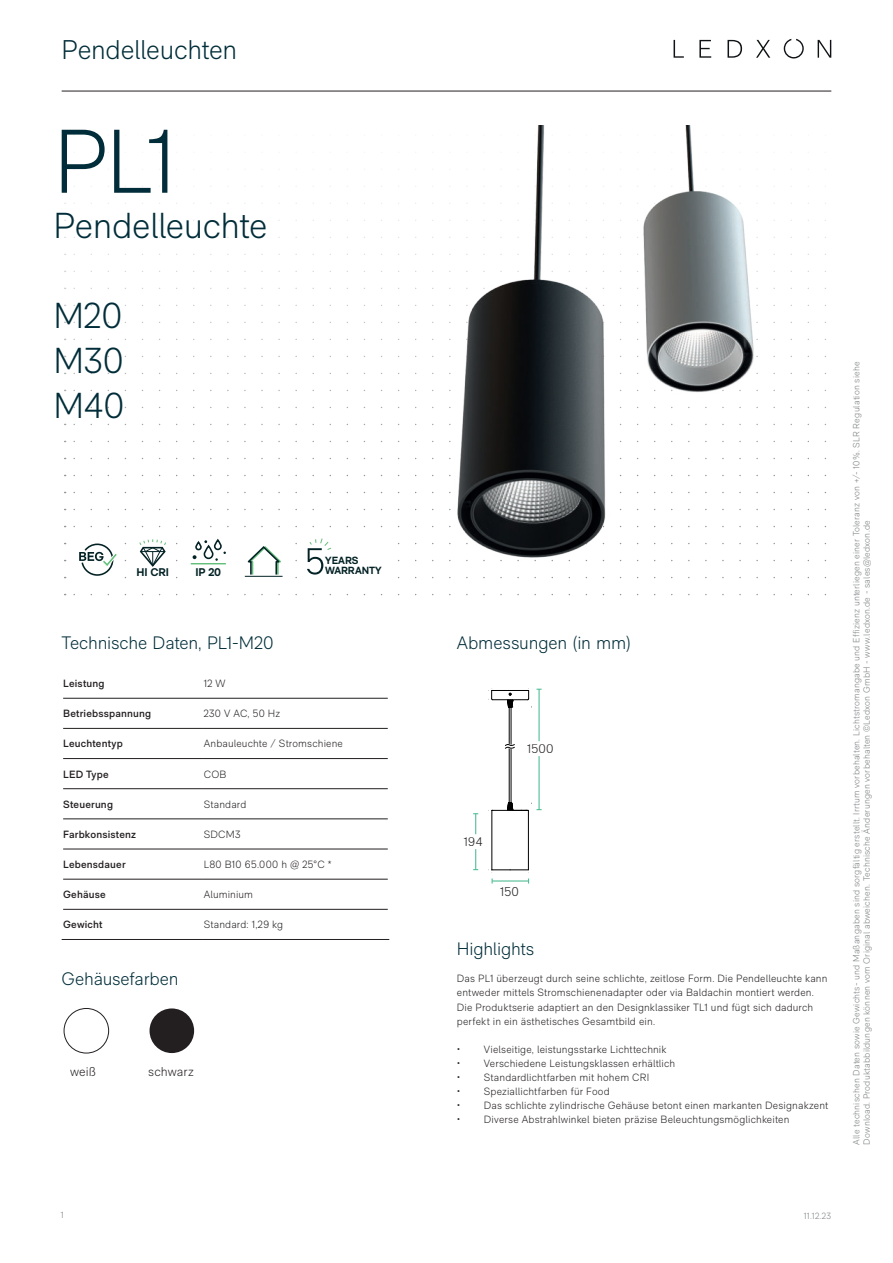
<style>
.page{position:relative;width:893px;height:1263px;background:#fff}
.page>*{position:absolute;margin:0;border:0;box-sizing:border-box;transform-origin:0 0}
.t1{font:300 90px "RM Neue";color:#002d39}
.t2{font:300 36px/45px "RM Neue";letter-spacing:-.015em;color:#002d39;text-align:justify}
.t3{font:300 27px "RM Neue";letter-spacing:-.01em;color:#002d39}
.t4{font:300 18px "RM Neue";letter-spacing:-.01em;color:#002d39}
.t5{font:300 12.75px "RM Neue";letter-spacing:.015em;color:#231f20}
.t6{font:700 11.1px "RM Neue";letter-spacing:-.01em;color:#032225}
.t7{font:300 10.5px/14.1px "RM Neue";letter-spacing:.015em;color:#231f20}
.t8{font:600 10.5px "RM Neue";letter-spacing:.02em;color:#231f20}
.t9{font:700 10.35px "RM Neue";letter-spacing:-.01em;color:#032225}
.t10{font:300 9px/10.5px "RM Neue";letter-spacing:.02em;color:#7c7f80}
.t11{font:300 9px "RM Neue";color:#808285}
</style>
<div class="page">
<svg style="left:674px;top:40px;width:10px;height:18px"></svg>
<svg style="left:699px;top:40px;width:12px;height:18px"></svg>
<svg style="left:727px;top:40px;width:15px;height:18px"></svg>
<svg style="left:756px;top:40px;width:14px;height:18px"></svg>
<svg style="left:818px;top:40px;width:13px;height:18px"></svg>
<svg style="left:784px;top:39px;width:20px;height:19px"></svg>
<svg style="left:91px;top:169px;width:308px;height:1px"></svg>
<svg style="left:74px;top:186px;width:325px;height:1px"></svg>
<svg style="left:74px;top:203px;width:325px;height:1px"></svg>
<svg style="left:74px;top:220px;width:325px;height:1px"></svg>
<svg style="left:73px;top:237px;width:326px;height:1px"></svg>
<svg style="left:73px;top:254px;width:326px;height:1px"></svg>
<svg style="left:73px;top:271px;width:326px;height:1px"></svg>
<svg style="left:73px;top:288px;width:327px;height:1px"></svg>
<svg style="left:73px;top:305px;width:327px;height:1px"></svg>
<svg style="left:73px;top:322px;width:327px;height:1px"></svg>
<svg style="left:73px;top:339px;width:327px;height:1px"></svg>
<svg style="left:73px;top:356px;width:327px;height:1px"></svg>
<svg style="left:73px;top:373px;width:327px;height:1px"></svg>
<svg style="left:73px;top:390px;width:327px;height:1px"></svg>
<svg style="left:73px;top:407px;width:327px;height:1px"></svg>
<svg style="left:73px;top:424px;width:327px;height:1px"></svg>
<svg style="left:73px;top:441px;width:327px;height:1px"></svg>
<svg style="left:73px;top:458px;width:327px;height:1px"></svg>
<svg style="left:73px;top:475px;width:327px;height:1px"></svg>
<svg style="left:73px;top:492px;width:327px;height:1px"></svg>
<svg style="left:73px;top:509px;width:327px;height:1px"></svg>
<svg style="left:73px;top:526px;width:327px;height:1px"></svg>
<svg style="left:73px;top:594px;width:753px;height:1px"></svg>
<img style="left:415px;top:125px;width:411px;height:454px">
<hr style="left:63px;top:698px;width:140px;height:1px;background:#231f20">
<hr style="left:203px;top:698px;width:185px;height:1px;background:#231f20">
<hr style="left:63px;top:728px;width:140px;height:1px;background:#231f20">
<hr style="left:203px;top:728px;width:185px;height:1px;background:#231f20">
<hr style="left:63px;top:758px;width:140px;height:1px;background:#231f20">
<hr style="left:203px;top:758px;width:185px;height:1px;background:#231f20">
<hr style="left:63px;top:788px;width:140px;height:1px;background:#231f20">
<hr style="left:203px;top:788px;width:185px;height:1px;background:#231f20">
<hr style="left:63px;top:819px;width:140px;height:1px;background:#231f20">
<hr style="left:203px;top:819px;width:185px;height:1px;background:#231f20">
<hr style="left:63px;top:849px;width:140px;height:1px;background:#231f20">
<hr style="left:203px;top:849px;width:185px;height:1px;background:#231f20">
<hr style="left:63px;top:879px;width:140px;height:1px;background:#231f20">
<hr style="left:203px;top:879px;width:185px;height:1px;background:#231f20">
<hr style="left:63px;top:909px;width:140px;height:1px;background:#231f20">
<hr style="left:203px;top:909px;width:185px;height:1px;background:#231f20">
<hr style="left:62px;top:939px;width:141px;height:1px;background:#231f20">
<hr style="left:203px;top:939px;width:186px;height:1px;background:#231f20">
<div style="left:64px;top:1008px;width:45px;height:45px;border:1px solid #231f20;border-radius:50%"></div>
<div style="left:150px;top:1008px;width:44px;height:45px;background:#231f20;border-radius:50%"></div>
<svg style="left:79px;top:537px;width:747px;height:41px"></svg>
<hr style="left:62px;top:91px;width:769px;height:1px;background:#231f20">
<hr style="left:492px;top:880px;width:36px;height:1px;background:#52bf96">
<hr style="left:538px;top:689px;width:2px;height:121px;background:#52bf96">
<hr style="left:475px;top:814px;width:1px;height:56px;background:#52bf96">
<div style="left:525px;top:743px;width:30px;height:12px;background:#fff"></div>
<div style="left:458px;top:836px;width:30px;height:12px;background:#fff"></div>
<svg style="left:491px;top:690px;width:2px;height:10px"></svg>
<hr style="left:511px;top:707px;width:1px;height:96px;background:#000">
<hr style="left:509px;top:707px;width:1px;height:96px;background:#000">
<hr style="left:492px;top:810px;width:1px;height:60px;background:#000">
<hr style="left:528px;top:810px;width:1px;height:60px;background:#000">
<hr style="left:493px;top:699px;width:35px;height:1px;background:#000">
<hr style="left:492px;top:690px;width:37px;height:1px;background:#000">
<svg style="left:508px;top:693px;width:5px;height:15px"></svg>
<svg style="left:492px;top:869px;width:36px;height:1px"></svg>
<svg style="left:492px;top:803px;width:50px;height:8px"></svg>
<svg style="left:505px;top:743px;width:10px;height:6px"></svg>
<h3 class="t3" style="left:62px;top:38px;width:177px">Pendelleuchten</h3>
<h1 class="t1" style="left:54px;top:125px;width:124px">PL1</h1>
<h2 class="t2" style="left:54px;top:206px;width:216px">Pendelleuchte</h2>
<h2 class="t2" style="left:54px;top:296px;width:72px">M20<br>M30<br>M40</h2>
<p class="t6" style="left:136px;top:568px;width:34px">HI CRI</p>
<p class="t9" style="left:325px;top:557px;width:35px">YEARS</p>
<p class="t6" style="left:195px;top:568px;width:27px">IP 20</p>
<p class="t9" style="left:325px;top:567px;width:58px">WARRANTY</p>
<h3 class="t4" style="left:62px;top:635px;width:213px">Technische Daten, PL1-M20</h3>
<p class="t8" style="left:63px;top:679px;width:43px">Leistung</p>
<p class="t7" style="left:204px;top:677px;width:23px">12 W</p>
<p class="t8" style="left:63px;top:710px;width:90px">Betriebsspannung</p>
<p class="t7" style="left:204px;top:707px;width:78px">230 V AC, 50 Hz</p>
<p class="t8" style="left:63px;top:740px;width:61px">Leuchtentyp</p>
<p class="t7" style="left:204px;top:738px;width:141px">Anbauleuchte / Stromschiene</p>
<p class="t8" style="left:63px;top:770px;width:47px">LED Type</p>
<p class="t7" style="left:204px;top:768px;width:24px">COB</p>
<p class="t8" style="left:63px;top:800px;width:51px">Steuerung</p>
<p class="t7" style="left:204px;top:798px;width:44px">Standard</p>
<p class="t8" style="left:63px;top:830px;width:74px">Farbkonsistenz</p>
<p class="t7" style="left:204px;top:828px;width:38px">SDCM3</p>
<p class="t8" style="left:63px;top:860px;width:64px">Lebensdauer</p>
<p class="t7" style="left:204px;top:858px;width:129px">L80 B10 65.000 h @ 25°C *</p>
<p class="t8" style="left:63px;top:890px;width:44px">Gehäuse</p>
<p class="t7" style="left:204px;top:888px;width:51px">Aluminium</p>
<p class="t8" style="left:63px;top:921px;width:41px">Gewicht</p>
<p class="t7" style="left:204px;top:918px;width:81px">Standard: 1,29 kg</p>
<h3 class="t4" style="left:62px;top:971px;width:118px">Gehäusefarben</h3>
<p class="t5" style="left:70px;top:1066px;width:27px">weiß</p>
<p class="t5" style="left:148px;top:1066px;width:47px">schwarz</p>
<p class="t10" style="left:61px;top:1210px;width:4px">1</p>
<h3 class="t4" style="left:457px;top:635px;width:175px">Abmessungen (in mm)</h3>
<p class="t5" style="left:527px;top:743px;width:28px">1500</p>
<p class="t5" style="left:464px;top:836px;width:20px">194</p>
<p class="t5" style="left:500px;top:886px;width:20px">150</p>
<h3 class="t4" style="left:457px;top:941px;width:79px">Highlights</h3>
<p class="t7" style="left:457px;top:972px;width:372px">Das PL1 überzeugt durch seine schlichte, zeitlose Form. Die Pendelleuchte kann entweder mittels Stromschienenadapter oder via Baldachin montiert werden.<br>Die Produktserie adaptiert an den Designklassiker TL1 und fügt sich dadurch perfekt in ein ästhetisches Gesamtbild ein.</p>
<p class="t7" style="left:457px;top:1043px;width:211px">• Vielseitige, leistungsstarke Lichttechnik</p>
<p class="t7" style="left:457px;top:1057px;width:220px">• Verschiedene Leistungsklassen erhältlich</p>
<p class="t7" style="left:457px;top:1071px;width:194px">• Standardlichtfarben mit hohem CRI</p>
<p class="t7" style="left:457px;top:1085px;width:154px">• Speziallichtfarben für Food</p>
<p class="t7" style="left:457px;top:1099px;width:373px">• Das schlichte zylindrische Gehäuse betont einen markanten Designakzent</p>
<p class="t7" style="left:457px;top:1113px;width:334px">• Diverse Abstrahlwinkel bieten präzise Beleuchtungsmöglichkeiten</p>
<p class="t10" style="left:851px;top:1144px;width:784px;rotate:-90deg">Alle technischen Daten sowie Gewichts- und Maßangaben sind sorgfältig erstellt. Irrtum vorbehalten. Lichtstromangabe und Effizienz unterliegen einer Toleranz von +/- 10%. SLR Regulation siehe<br>Download. Produktabbildungen können vom Original abweichen. Technische Änderungen vorbehalten ©Ledxon GmbH - www.ledxon.de - sales@ledxon.de</p>
<p class="t11" style="left:804px;top:1212px;width:29px">11.12.23</p>
</div>
